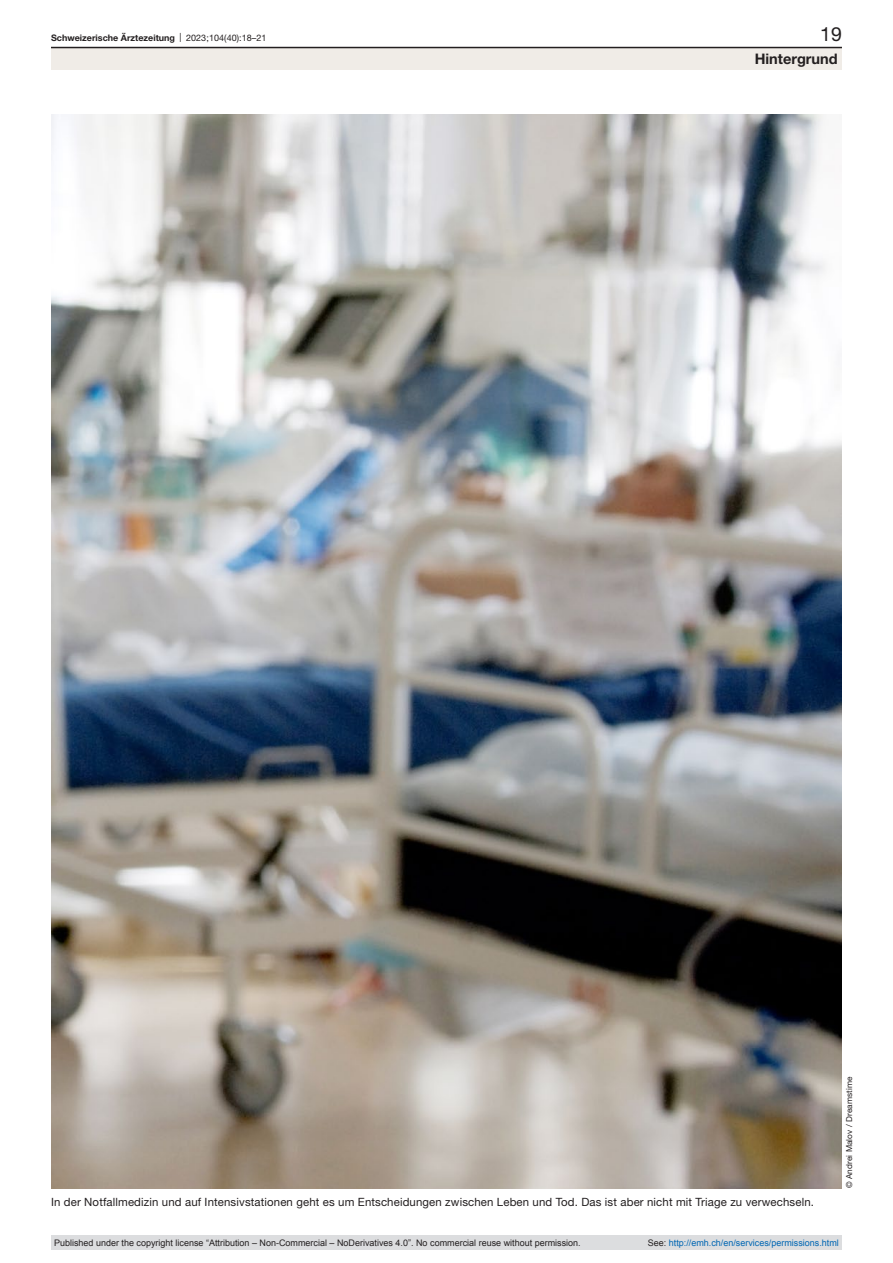
<style>
.page{position:relative;width:893px;height:1263px;background:#fff}
.page>*{position:absolute;margin:0;border:0;box-sizing:border-box;transform-origin:0 0}
.t1{font:19.5px "Helvetica Neue LT Pro";color:#231f20}
.t2{font:700 14.55px "Helvetica Neue LT Pro";color:#231f20}
.figure-caption{font:11.4px "Helvetica Neue LT Pro";letter-spacing:.01em;color:#231f20}
.t3{font:9px "Arial";color:#231f20}
.t4{font:9px "Arial";color:#0066b3}
.t5{font:700 9px "Helvetica Neue LT Pro";color:#231f20}
.credits{font:8.25px "Helvetica Neue LT Pro";letter-spacing:.01em;color:#231f20}
.s1{font-weight:400}
.s2{color:#231f20}
</style>
<div class="page">
<img style="left:51px;top:115px;width:791px;height:1073px">
<div style="left:51px;top:48px;width:791px;height:22px;background:#f0ece7"></div>
<hr style="left:51px;top:47px;width:791px;height:1px;background:#231f20">
<div style="left:51px;top:1235px;width:791px;height:15px;background:#dcdddf"></div>
<p class="t5" style="left:51px;top:32px;width:217px">Schweizerische Ärztezeitung <span class="s1">| 2023;104(40):18–21</span></p>
<h1 class="t1" style="left:820px;top:22px;width:23px">19</h1>
<p class="t2" style="left:755px;top:49px;width:84px">Hintergrund</p>
<p class="figure-caption" style="left:51px;top:1195px;width:764px">In der Notfallmedizin und auf Intensivstationen geht es um Entscheidungen zwischen Leben und Tod. Das ist aber nicht mit Triage zu verwechseln.</p>
<p class="credits" style="left:844px;top:1188px;width:113px;rotate:-90deg">© Andrei Malov / Dreamstime</p>
<p class="t3" style="left:54px;top:1237px;width:528px">Published under the copyright license “Attribution – Non-Commercial – NoDerivatives 4.0”. No commercial reuse without permission.</p>
<p class="t4" style="left:648px;top:1237px;width:193px"><span class="s2">See:</span> http://emh.ch/en/services/permissions.html</p>
</div>
